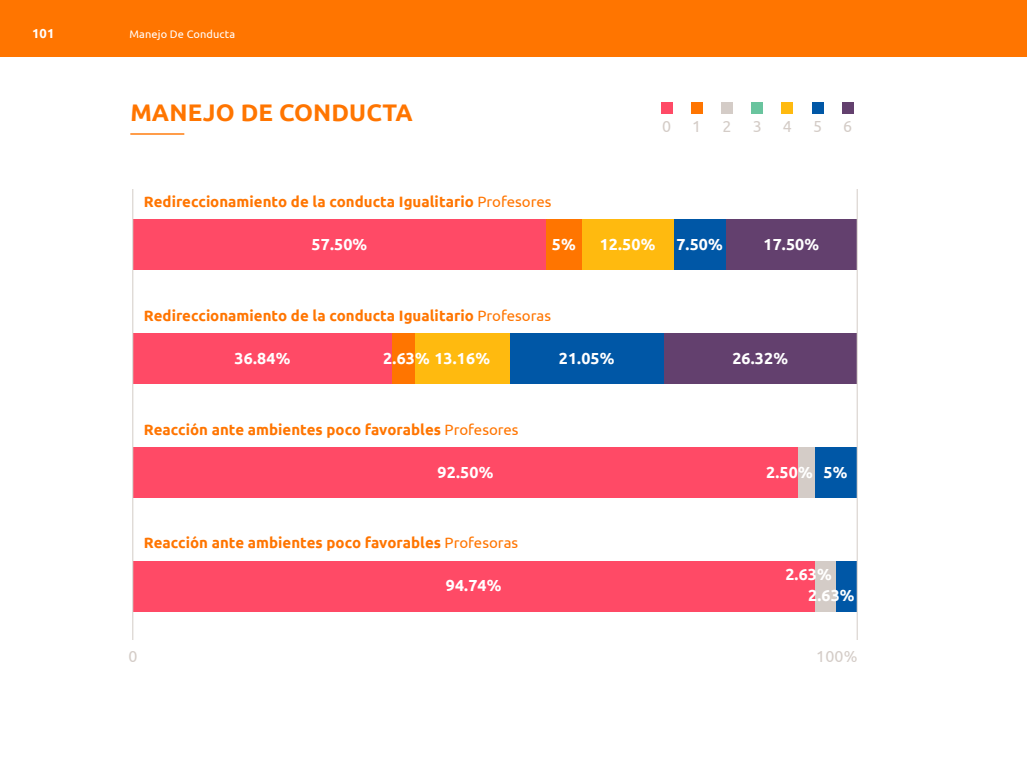
<style>
.page{position:relative;width:1027px;height:768px;background:#fff}
.page>*{position:absolute;margin:0;border:0;box-sizing:border-box;transform-origin:0 0}
.t1{font:700 24px "Ubuntu";letter-spacing:.005em;color:#ff7500}
.t2{font:700 16px "Ubuntu";letter-spacing:.01em;color:#fff}
.t3{font:16px "Ubuntu";color:#d4ccc7}
.t4{font:700 15px "Ubuntu";color:#ff7500}
.t5{font:700 13px "Ubuntu";color:#fff}
.t6{font:11px "Ubuntu";letter-spacing:.01em;color:#fff}
.s1{font-weight:400}
</style>
<div class="page">
<div style="left:726px;top:219px;width:131px;height:51px;background:#63406e"></div>
<div style="left:673px;top:219px;width:53px;height:51px;background:#0057a6"></div>
<div style="left:582px;top:219px;width:91px;height:51px;background:#ffba0f"></div>
<div style="left:546px;top:219px;width:36px;height:51px;background:#ff7500"></div>
<div style="left:133px;top:219px;width:413px;height:51px;background:#ff4a66"></div>
<div style="left:814px;top:447px;width:43px;height:51px;background:#0057a6"></div>
<div style="left:798px;top:447px;width:16px;height:51px;background:#d4ccc7"></div>
<div style="left:133px;top:447px;width:665px;height:51px;background:#ff4a66"></div>
<div style="left:831px;top:561px;width:26px;height:51px;background:#0057a6"></div>
<div style="left:814px;top:561px;width:22px;height:51px;background:#d4ccc7"></div>
<div style="left:133px;top:561px;width:681px;height:51px;background:#ff4a66"></div>
<div style="left:664px;top:333px;width:193px;height:51px;background:#63406e"></div>
<div style="left:133px;top:333px;width:259px;height:51px;background:#ff4a66"></div>
<div style="left:392px;top:333px;width:23px;height:51px;background:#ff7500"></div>
<div style="left:415px;top:333px;width:95px;height:51px;background:#ffba0f"></div>
<div style="left:510px;top:333px;width:154px;height:51px;background:#0057a6"></div>
<hr style="left:857px;top:189px;width:1px;height:451px;background:#d4ccc7">
<hr style="left:132px;top:189px;width:1px;height:451px;background:#d4ccc7">
<div style="left:0;top:0;width:1027px;height:57px;background:#ff7500"></div>
<div style="left:661px;top:102px;width:12px;height:12px;background:#ff4a66"></div>
<div style="left:721px;top:102px;width:12px;height:12px;background:#d4ccc7"></div>
<div style="left:691px;top:102px;width:12px;height:12px;background:#ff7500"></div>
<div style="left:751px;top:102px;width:12px;height:12px;background:#69c49e"></div>
<div style="left:781px;top:102px;width:12px;height:12px;background:#ffba0f"></div>
<div style="left:812px;top:102px;width:12px;height:12px;background:#0057a6"></div>
<div style="left:842px;top:102px;width:12px;height:12px;background:#63406e"></div>
<hr style="left:130px;top:133px;width:54px;height:2px;background:#ff7500">
<p class="t5" style="left:32px;top:26px;width:24px">101</p>
<p class="t6" style="left:130px;top:27px;width:107px">Manejo De Conducta</p>
<h1 class="t1" style="left:130px;top:98px;width:284px">MANEJO DE CONDUCTA</h1>
<p class="t4" style="left:144px;top:192px;width:409px">Redireccionamiento de la conducta Igualitario <span class="s1">Profesores</span></p>
<p class="t3" style="left:662px;top:116px;width:11px">0</p>
<p class="t3" style="left:692px;top:116px;width:11px">1</p>
<p class="t3" style="left:722px;top:116px;width:11px">2</p>
<p class="t3" style="left:753px;top:116px;width:11px">3</p>
<p class="t3" style="left:783px;top:116px;width:11px">4</p>
<p class="t3" style="left:813px;top:116px;width:11px">5</p>
<p class="t3" style="left:843px;top:116px;width:11px">6</p>
<p class="t2" style="left:312px;top:234px;width:57px">57.50%</p>
<p class="t2" style="left:552px;top:234px;width:25px">5%</p>
<p class="t2" style="left:600px;top:234px;width:57px">12.50%</p>
<p class="t2" style="left:676px;top:234px;width:48px">7.50%</p>
<p class="t2" style="left:763px;top:234px;width:57px">17.50%</p>
<p class="t4" style="left:144px;top:306px;width:409px">Redireccionamiento de la conducta Igualitario <span class="s1">Profesoras</span></p>
<p class="t2" style="left:235px;top:348px;width:57px">36.84%</p>
<p class="t2" style="left:383px;top:348px;width:108px">2.63% 13.16%</p>
<p class="t2" style="left:559px;top:348px;width:57px">21.05%</p>
<p class="t4" style="left:144px;top:420px;width:376px">Reacción ante ambientes poco favorables <span class="s1">Profesores</span></p>
<p class="t2" style="left:438px;top:462px;width:57px">92.50%</p>
<p class="t4" style="left:144px;top:534px;width:376px">Reacción ante ambientes poco favorables <span class="s1">Profesoras</span></p>
<p class="t2" style="left:446px;top:576px;width:57px">94.74%</p>
<p class="t2" style="left:732px;top:348px;width:57px">26.32%</p>
<p class="t2" style="left:766px;top:462px;width:48px">2.50%</p>
<p class="t2" style="left:824px;top:462px;width:25px">5%</p>
<p class="t2" style="left:785px;top:565px;width:48px">2.63%</p>
<p class="t2" style="left:808px;top:586px;width:48px">2.63%</p>
<p class="t3" style="left:129px;top:647px;width:11px">0</p>
<p class="t3" style="left:816px;top:647px;width:43px">100%</p>
</div>
